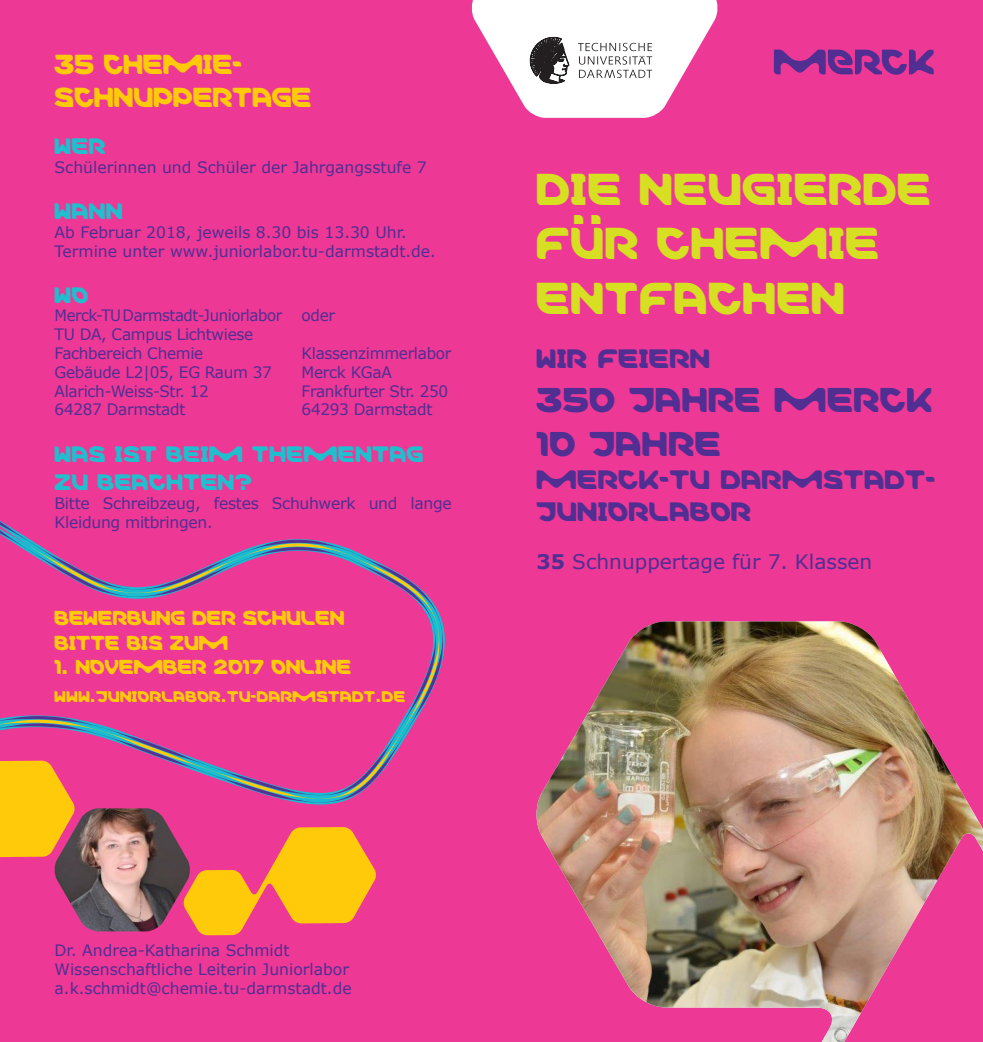
<style>
.page{position:relative;width:983px;height:1042px;background:#fff}
.page>*{position:absolute;margin:0;border:0;box-sizing:border-box;transform-origin:0 0}
.t1{font:45.5px/54.6px "Merck";color:#d6df21}
.t2{font:35px/44.1px "Merck";color:#502e92}
.t3{font:28px/33.6px "Merck";letter-spacing:-.02em;color:#feca0a;scale:.96 1}
.t4{font:27.12px/32.6px "Merck";color:#502e92}
.t5{font:22.75px/27.3px "Merck";color:#21bece}
.t6{font:20.65px/24.7px "Merck";letter-spacing:-.02em;color:#feca0a;scale:.96 1}
.t7{font:20.12px "Verdana";color:#502e92}
.t8{font:15.75px/18.9px "Verdana";color:#502e92}
.t9{font:15.75px/18.9px "Verdana";letter-spacing:-.02em;color:#502e92}
.t10{font:15.75px/18.9px "Verdana";letter-spacing:-.02em;color:#502e92;scale:.95 1}
.t11{font:15.75px "Merck";color:#feca0a}
.s1{color:#ed3896}
.s2{font-weight:700}
</style>
<div class="page">
<div style="left:0;top:0;width:982px;height:1042px;background:#ed3896"></div>
<svg style="left:851px;top:50px;width:82px;height:25px"></svg>
<img style="left:536px;top:621px;width:446px;height:421px">
<svg style="left:472px;top:0;width:379px;height:118px"></svg>
<div style="left:516px;top:29px;width:156px;height:63px;background:#fff"></div>
<svg style="left:529px;top:36px;width:39px;height:48px"></svg>
<svg style="left:578px;top:43px;width:74px;height:35px"></svg>
<svg style="left:0;top:521px;width:443px;height:414px"></svg>
<h3 class="t3" style="left:55px;top:47px;width:352px">35 CHEMIE-<br>SCHNUPPERTAGE<span class="s1">TAGE</span></h3>
<h3 class="t5" style="left:55px;top:132px;width:53px">WER</h3>
<p class="t8" style="left:55px;top:158px;width:373px">Schülerinnen und Schüler der Jahrgangsstufe 7</p>
<h3 class="t5" style="left:55px;top:197px;width:70px">WANN</h3>
<p class="t8" style="left:55px;top:223px;width:383px">Ab Februar 2018, jeweils 8.30 bis 13.30 Uhr.<br>Termine unter www.juniorlabor.tu-darmstadt.de.</p>
<h3 class="t5" style="left:55px;top:281px;width:36px">WO</h3>
<p class="t10" style="left:55px;top:306px;width:241px">Merck-TU Darmstadt-Juniorlabor<br>TU DA, Campus Lichtwiese<br>Fachbereich Chemie<br>Gebäude L2|05, EG Raum 37<br>Alarich-Weiss-Str. 12<br>64287 Darmstadt</p>
<p class="t9" style="left:301px;top:306px;width:35px">oder</p>
<p class="t9" style="left:301px;top:344px;width:151px">Klassenzimmerlabor<br>Merck KGaA<br>Frankfurter Str. 250<br>64293 Darmstadt</p>
<h3 class="t5" style="left:55px;top:441px;width:371px">WAS IST BEIM THEMENTAG<br>ZU BEACHTEN?</h3>
<p class="t9" style="left:55px;top:494px;width:398px">Bitte Schreibzeug, festes Schuhwerk und lange<br>Kleidung mitbringen.</p>
<h3 class="t6" style="left:55px;top:605px;width:304px">BEWERBUNG DER SCHULEN<br>BITTE BIS ZUM</h3>
<h3 class="t6" style="left:55px;top:655px;width:311px">1. NOVEMBER 2017 ONLINE</h3>
<p class="t11" style="left:55px;top:687px;width:352px">WWW.JUNIORLABOR.TU-DARMSTADT.DE</p>
<h1 class="t1" style="left:536px;top:161px;width:396px">DIE NEUGIERDE<br>FUR CHEMIE<br>ENTFACHEN</h1>
<h3 class="t4" style="left:536px;top:342px;width:176px">WIR FEIERN</h3>
<h2 class="t2" style="left:536px;top:378px;width:398px">350 JAHRE MERCK<br>10 JAHRE</h2>
<h3 class="t4" style="left:536px;top:463px;width:401px">MERCK-TU DARMSTADT-<br>JUNIORLABOR</h3>
<p class="t7" style="left:536px;top:548px;width:337px"><span class="s2">35</span> Schnuppertage für 7. Klassen</p>
<h1 class="t1" style="left:571px;top:181px;width:36px">..</h1>
<p class="t8" style="left:55px;top:941px;width:298px">Dr. Andrea-Katharina Schmidt<br>Wissenschaftliche Leiterin Juniorlabor a.k.schmidt@chemie.tu-darmstadt.de</p>
</div>
